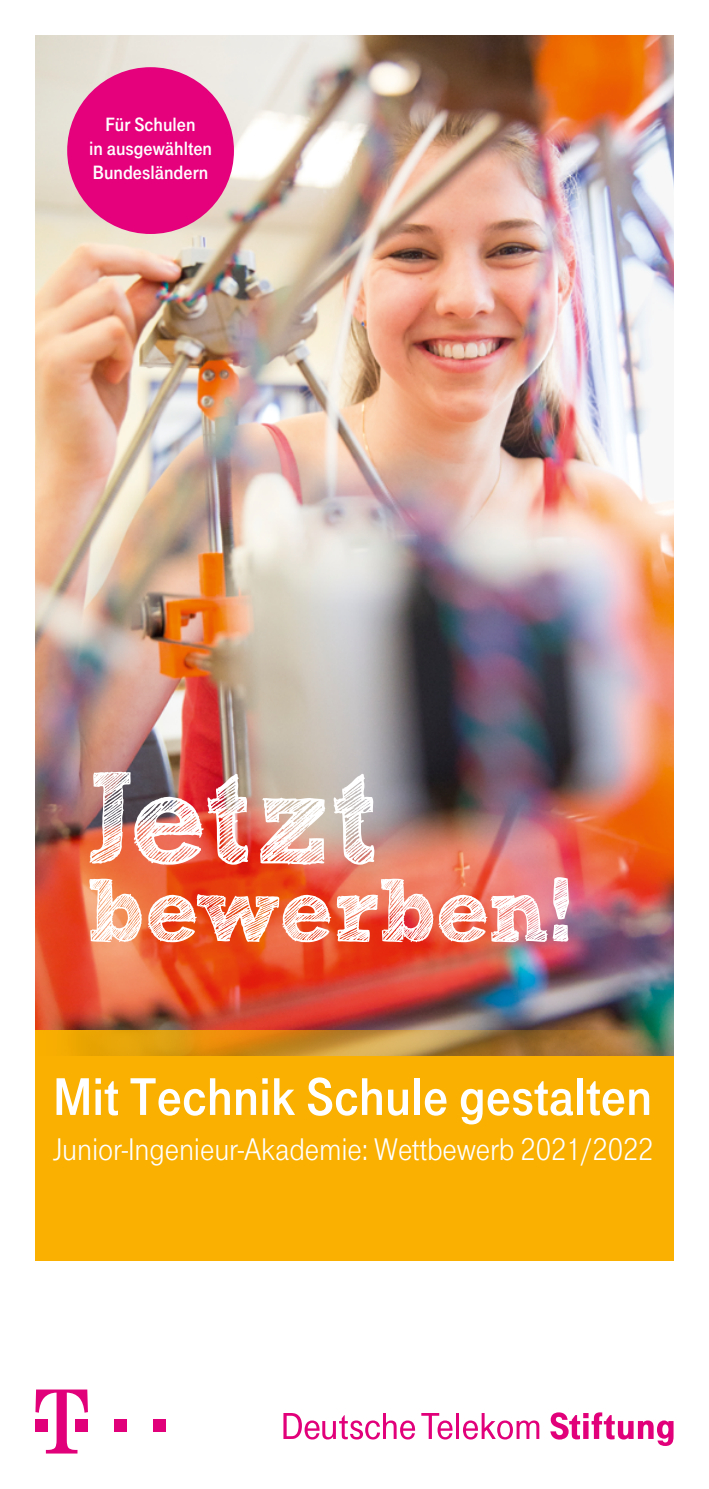
<style>
.page{position:relative;width:709px;height:1489px;background:#fff}
.page>*{position:absolute;margin:0;border:0;box-sizing:border-box;transform-origin:0 0}
.t1{font:130.75px "Sketch Rockwell";letter-spacing:-.01em;color:#fff}
.t2{font:91.25px "Sketch Rockwell";letter-spacing:-.03em;color:#fff}
.t3{font:55px "Tele Grotesk Fett";color:#fff}
.t4{font:32.5px "Tele Grotesk Norm";letter-spacing:-.005em;color:#fff}
.t5{font:20px/23.8px "Tele Grotesk Fett";color:#fff;text-align:center}
</style>
<div class="page">
<img style="left:35px;top:35px;width:638px;height:994px">
<div style="left:114px;top:1418px;width:13px;height:13px;background:#e2007a"></div>
<div style="left:153px;top:1418px;width:13px;height:13px;background:#e2007a"></div>
<svg style="left:35px;top:1389px;width:53px;height:64px"></svg>
<svg style="left:283px;top:1413px;width:132px;height:26px"></svg>
<svg style="left:421px;top:1413px;width:31px;height:26px"></svg>
<hr style="left:456px;top:1412px;width:3px;height:26px;background:#e2007a">
<svg style="left:463px;top:1413px;width:76px;height:26px"></svg>
<svg style="left:550px;top:1412px;width:123px;height:33px"></svg>
<div style="left:35px;top:1055px;width:638px;height:205px;background:#f9b000"></div>
<div style="left:67px;top:67px;width:167px;height:167px;background:#e5007c;border-radius:50%"></div>
<svg style="left:35px;top:1029px;width:638px;height:27px;background:#be892b"></svg>
<p class="t5" style="left:89px;top:113px;width:124px">Für Schulen<br>in ausgewählten<br>Bundesländern</p>
<h1 class="t1" style="left:85px;top:747px;width:295px">Jetzt</h1>
<h2 class="t2" style="left:85px;top:860px;width:487px">bewerben!</h2>
<h3 class="t3" style="left:53px;top:1065px;width:600px">Mit Technik Schule gestalten</h3>
<p class="t4" style="left:53px;top:1131px;width:602px">Junior-Ingenieur-Akademie: Wettbewerb 2021/2022</p>
</div>
